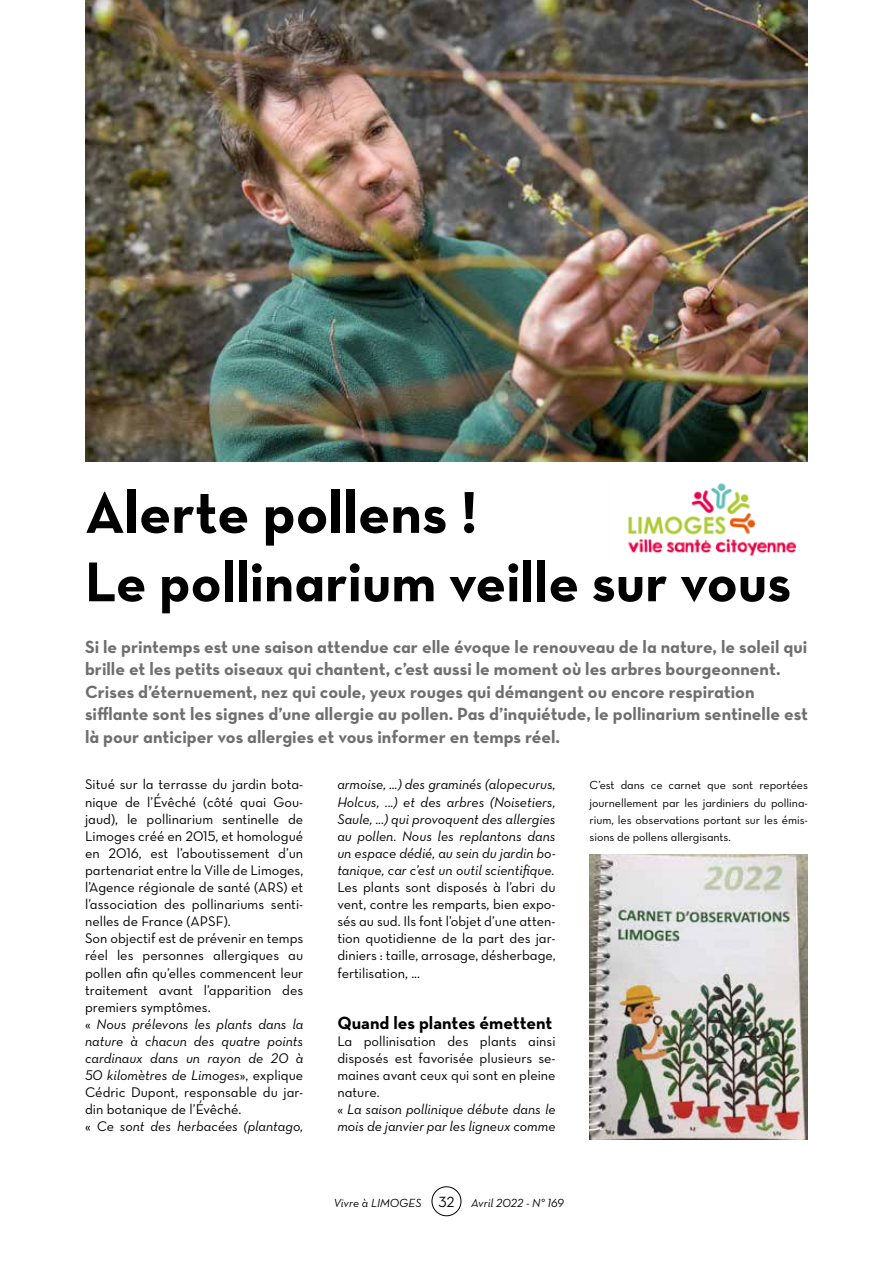
<style>
.page{position:relative;width:893px;height:1263px;background:#fff}
.page>*{position:absolute;margin:0;border:0;box-sizing:border-box;transform-origin:0 0}
.t1{font:60px "Neutra Text Bold Alt";color:#000}
.t2{font:57px "Neutra Text Bold Alt";color:#000}
.t3{font:18px/22.5px "Neutra Text Bold Alt";color:#706f6f}
.t4{font:700 18px "Neutra Text";color:#000}
.t5{font:14.25px/17.1px "Neutra Text Book Alt";color:#000}
.t6{font:14.25px/17.1px "Neutra Text Book Italic Alt";color:#000;text-align:justify}
.t7{font:12px/17.1px "Neutra Text Book Alt";letter-spacing:-.005em;color:#000;text-align:justify}
.t8{font:12px "Neutra Text Book Italic Alt";color:#000}
.s1{font-family:"Neutra Text Book Alt"}
.s2{font-family:"Neutra Text Book Alt";font-size:15px}
</style>
<div class="page">
<img style="left:85px;top:0;width:723px;height:462px">
<img style="left:590px;top:855px;width:218px;height:285px">
<img style="left:628px;top:483px;width:169px;height:74px">
<div style="left:432px;top:1186px;width:29px;height:30px;border:1px solid #000;border-radius:50%"></div>
<h1 class="t1" style="left:85px;top:475px;width:394px">Alerte pollens !</h1>
<h2 class="t2" style="left:85px;top:546px;width:708px">Le pollinarium veille sur vous</h2>
<p class="t3" style="left:85px;top:635px;width:724px">Si le printemps est une saison attendue car elle évoque le renouveau de la nature, le soleil qui brille et les petits oiseaux qui chantent, c’est aussi le moment où les arbres bourgeonnent.<br>Crises d’éternuement, nez qui coule, yeux rouges qui démangent ou encore respiration sifflante sont les signes d’une allergie au pollen. Pas d’inquiétude, le pollinarium sentinelle est là pour anticiper vos allergies et vous informer en temps réel.</p>
<p class="t7" style="left:590px;top:776px;width:220px">C’est dans ce carnet que sont reportées journellement par les jardiniers du pollina&shy;rium, les observations portant sur les émis&shy;sions de pollens allergisants.</p>
<p class="t5" style="left:85px;top:776px;width:220px">Situé sur la terrasse du jardin bota&shy;nique de l’Évêché (côté quai Gou&shy;jaud), le pollinarium sentinelle de Limoges créé en 2015, et homologué en 2016, est l’aboutissement d’un partenariat entre la Ville de Limoges, l’Agence régionale de santé (ARS) et l’association des pollinariums senti&shy;nelles de France (APSF).<br>Son objectif est de prévenir en temps réel les personnes allergiques au pollen afin qu’elles commencent leur traitement avant l’apparition des premiers symptômes.</p>
<p class="t6" style="left:85px;top:1015px;width:220px"><span class="s1">«</span> Nous prélevons les plants dans la nature à chacun des quatre points cardinaux dans un rayon de 20 à 50 kilomètres de Limoges<span class="s1">», explique</span></p>
<p class="t5" style="left:85px;top:1083px;width:220px">Cédric Dupont, responsable du jar&shy;din botanique de l’Évêché.</p>
<p class="t6" style="left:85px;top:1118px;width:220px"><span class="s1">«</span> Ce sont des herbacées (plantago,</p>
<p class="t6" style="left:337px;top:776px;width:220px">armoise, ...) des graminés (alopecurus, Holcus, ...) et des arbres (Noisetiers, Saule, ...) qui provoquent des allergies au pollen. Nous les replantons dans un espace dédié, au sein du jardin bo&shy;tanique, car c’est un outil scientifique.</p>
<p class="t5" style="left:337px;top:878px;width:220px;text-align:justify">Les plants sont disposés à l’abri du vent, contre les remparts, bien expo&shy;sés au sud. Ils font l’objet d’une atten&shy;tion quotidienne de la part des jar&shy;diniers : taille, arrosage, désherbage, fertilisation, ...</p>
<p class="t4" style="left:337px;top:1011px;width:217px">Quand les plantes émettent</p>
<p class="t5" style="left:337px;top:1032px;width:220px;text-align:justify">La pollinisation des plants ainsi disposés est favorisée plusieurs se&shy;maines avant ceux qui sont en pleine nature.</p>
<p class="t6" style="left:337px;top:1101px;width:220px"><span class="s1">«</span> La saison pollinique débute dans le mois de janvier par les ligneux comme</p>
<p class="t8" style="left:334px;top:1195px;width:232px">Vivre à LIMOGES <span class="s2">32</span> Avril 2022 - N° 169</p>
</div>
